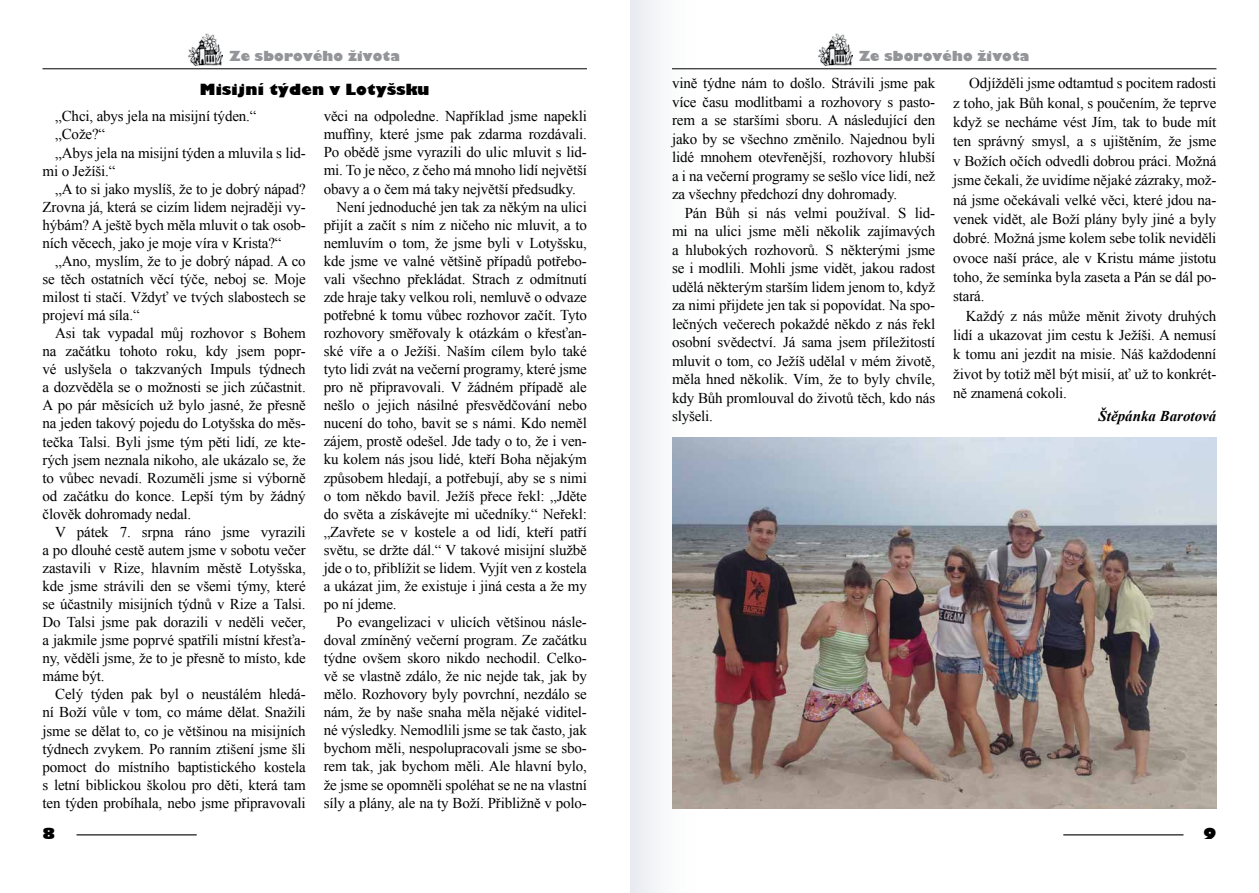
<style>
.page{position:relative;width:1259px;height:893px;background:#fff}
.page>*{position:absolute;margin:0;border:0;box-sizing:border-box;transform-origin:0 0}
.t1{font:15px/18.5px "Times New Roman";letter-spacing:-.01em;color:#000;text-align:justify}
.t2{font:800 15px "Gilbert";letter-spacing:.01em;color:#000}
.t3{font:italic 700 15px "Times New Roman";color:#000}
.t4{font:800 13.5px "Gilbert";letter-spacing:.01em;color:#939598}
</style>
<div class="page">
<hr style="left:77px;top:834px;width:120px;height:1px;background:#000">
<hr style="left:1063px;top:834px;width:120px;height:1px;background:#000">
<div style="left:630px;top:0;width:67px;height:893px;background:#f5f6f8"></div>
<img style="left:189px;top:33px;width:34px;height:33px">
<hr style="left:43px;top:68px;width:544px;height:1px;background:#000">
<img style="left:818px;top:33px;width:34px;height:33px">
<hr style="left:672px;top:68px;width:544px;height:1px;background:#000">
<img style="left:672px;top:438px;width:544px;height:370px">
<p class="t4" style="left:229px;top:48px;width:172px">Ze sborového života</p>
<p class="t2" style="left:200px;top:80px;width:231px">Misijní týden v Lotyšsku</p>
<p class="t1" style="left:55px;top:107px;width:203px">„Chci, abys jela na misijní týden.“</p>
<p class="t1" style="left:55px;top:125px;width:51px">„Cože?“</p>
<p class="t1" style="left:55px;top:143px;width:252px">„Abys jela na misijní týden a mluvila s lid-</p>
<p class="t1" style="left:43px;top:161px;width:74px">mi o Ježíši.“</p>
<p class="t1" style="left:55px;top:179px;width:252px">„A to si jako myslíš, že to je dobrý nápad?</p>
<p class="t1" style="left:43px;top:197px;width:265px">Zrovna já, která se cizím lidem nejraději vy-</p>
<p class="t1" style="left:43px;top:215px;width:265px">hýbám? A ještě bych měla mluvit o tak osob-</p>
<p class="t1" style="left:43px;top:233px;width:240px">ních věcech, jako je moje víra v Krista?“</p>
<p class="t1" style="left:55px;top:251px;width:252px">„Ano, myslím, že to je dobrý nápad. A co</p>
<p class="t1" style="left:43px;top:269px;width:265px">se těch ostatních věcí týče, neboj se. Moje</p>
<p class="t1" style="left:43px;top:288px;width:265px">milost ti stačí. Vždyť ve tvých slabostech se</p>
<p class="t1" style="left:43px;top:306px;width:99px">projeví má síla.“</p>
<p class="t1" style="left:55px;top:324px;width:252px">Asi tak vypadal můj rozhovor s Bohem</p>
<p class="t1" style="left:43px;top:342px;width:265px">na začátku tohoto roku, kdy jsem popr-</p>
<p class="t1" style="left:43px;top:360px;width:265px">vé uslyšela o takzvaných Impuls týdnech</p>
<p class="t1" style="left:43px;top:378px;width:265px">a dozvěděla se o možnosti se jich zúčastnit.</p>
<p class="t1" style="left:43px;top:396px;width:265px">A po pár měsících už bylo jasné, že přesně</p>
<p class="t1" style="left:43px;top:414px;width:265px">na jeden takový pojedu do Lotyšska do měs-</p>
<p class="t1" style="left:43px;top:432px;width:265px">tečka Talsi. Byli jsme tým pěti lidí, ze kte-</p>
<p class="t1" style="left:43px;top:450px;width:265px">rých jsem neznala nikoho, ale ukázalo se, že</p>
<p class="t1" style="left:43px;top:468px;width:265px">to vůbec nevadí. Rozuměli jsme si výborně</p>
<p class="t1" style="left:43px;top:486px;width:265px">od začátku do konce. Lepší tým by žádný</p>
<p class="t1" style="left:43px;top:504px;width:150px">člověk dohromady nedal.</p>
<p class="t1" style="left:55px;top:522px;width:252px">V pátek 7. srpna ráno jsme vyrazili</p>
<p class="t1" style="left:42px;top:540px;width:265px">a po dlouhé cestě autem jsme v sobotu večer</p>
<p class="t1" style="left:43px;top:558px;width:265px">zastavili v Rize, hlavním městě Lotyšska,</p>
<p class="t1" style="left:43px;top:577px;width:265px">kde jsme strávili den se všemi týmy, které</p>
<p class="t1" style="left:43px;top:595px;width:265px">se účastnily misijních týdnů v Rize a Talsi.</p>
<p class="t1" style="left:43px;top:613px;width:265px">Do Talsi jsme pak dorazili v neděli večer,</p>
<p class="t1" style="left:43px;top:631px;width:265px">a jakmile jsme poprvé spatřili místní křesťa-</p>
<p class="t1" style="left:43px;top:649px;width:265px">ny, věděli jsme, že to je přesně to místo, kde</p>
<p class="t1" style="left:43px;top:667px;width:64px">máme být.</p>
<p class="t1" style="left:55px;top:685px;width:252px">Celý týden pak byl o neustálém hledá-</p>
<p class="t1" style="left:43px;top:703px;width:265px">ní Boží vůle v tom, co máme dělat. Snažili</p>
<p class="t1" style="left:43px;top:721px;width:265px">jsme se dělat to, co je většinou na misijních</p>
<p class="t1" style="left:43px;top:739px;width:265px">týdnech zvykem. Po ranním ztišení jsme šli</p>
<p class="t1" style="left:43px;top:757px;width:265px">pomoct do místního baptistického kostela</p>
<p class="t1" style="left:43px;top:775px;width:265px">s letní biblickou školou pro děti, která tam</p>
<p class="t1" style="left:43px;top:793px;width:265px">ten týden probíhala, nebo jsme připravovali</p>
<p class="t1" style="left:324px;top:107px;width:265px">věci na odpoledne. Například jsme napekli</p>
<p class="t1" style="left:324px;top:125px;width:265px">muffiny, které jsme pak zdarma rozdávali.</p>
<p class="t1" style="left:324px;top:143px;width:265px">Po obědě jsme vyrazili do ulic mluvit s lid-</p>
<p class="t1" style="left:324px;top:161px;width:265px">mi. To je něco, z čeho má mnoho lidí největší</p>
<p class="t1" style="left:324px;top:179px;width:254px">obavy a o čem má taky největší předsudky.</p>
<p class="t1" style="left:336px;top:197px;width:252px">Není jednoduché jen tak za někým na ulici</p>
<p class="t1" style="left:324px;top:215px;width:265px">přijít a začít s ním z ničeho nic mluvit, a to</p>
<p class="t1" style="left:324px;top:233px;width:265px">nemluvím o tom, že jsme byli v Lotyšsku,</p>
<p class="t1" style="left:324px;top:251px;width:265px">kde jsme ve valné většině případů potřebo-</p>
<p class="t1" style="left:324px;top:269px;width:265px">vali všechno překládat. Strach z odmítnutí</p>
<p class="t1" style="left:324px;top:287px;width:265px">zde hraje taky velkou roli, nemluvě o odvaze</p>
<p class="t1" style="left:324px;top:305px;width:265px">potřebné k tomu vůbec rozhovor začít. Tyto</p>
<p class="t1" style="left:324px;top:324px;width:265px">rozhovory směřovaly k otázkám o křesťan-</p>
<p class="t1" style="left:324px;top:342px;width:265px">ské víře a o Ježíši. Naším cílem bylo také</p>
<p class="t1" style="left:324px;top:360px;width:265px">tyto lidi zvát na večerní programy, které jsme</p>
<p class="t1" style="left:324px;top:378px;width:265px">pro ně připravovali. V žádném případě ale</p>
<p class="t1" style="left:324px;top:396px;width:265px">nešlo o jejich násilné přesvědčování nebo</p>
<p class="t1" style="left:324px;top:414px;width:265px">nucení do toho, bavit se s námi. Kdo neměl</p>
<p class="t1" style="left:324px;top:432px;width:265px">zájem, prostě odešel. Jde tady o to, že i ven-</p>
<p class="t1" style="left:324px;top:450px;width:265px">ku kolem nás jsou lidé, kteří Boha nějakým</p>
<p class="t1" style="left:324px;top:468px;width:265px">způsobem hledají, a potřebují, aby se s nimi</p>
<p class="t1" style="left:324px;top:486px;width:265px">o tom někdo bavil. Ježíš přece řekl: „Jděte</p>
<p class="t1" style="left:324px;top:504px;width:265px">do světa a získávejte mi učedníky.“ Neřekl:</p>
<p class="t1" style="left:324px;top:522px;width:265px">„Zavřete se v kostele a od lidí, kteří patří</p>
<p class="t1" style="left:324px;top:540px;width:265px">světu, se držte dál.“ V takové misijní službě</p>
<p class="t1" style="left:324px;top:558px;width:265px">jde o to, přiblížit se lidem. Vyjít ven z kostela</p>
<p class="t1" style="left:324px;top:576px;width:265px">a ukázat jim, že existuje i jiná cesta a že my</p>
<p class="t1" style="left:324px;top:594px;width:74px">po ní jdeme.</p>
<p class="t1" style="left:336px;top:612px;width:252px">Po evangelizaci v ulicích většinou násle-</p>
<p class="t1" style="left:324px;top:631px;width:265px">doval zmíněný večerní program. Ze začátku</p>
<p class="t1" style="left:324px;top:649px;width:265px">týdne ovšem skoro nikdo nechodil. Celko-</p>
<p class="t1" style="left:324px;top:667px;width:265px">vě se vlastně zdálo, že nic nejde tak, jak by</p>
<p class="t1" style="left:324px;top:685px;width:265px">mělo. Rozhovory byly povrchní, nezdálo se</p>
<p class="t1" style="left:324px;top:703px;width:265px">nám, že by naše snaha měla nějaké viditel-</p>
<p class="t1" style="left:324px;top:721px;width:265px">né výsledky. Nemodlili jsme se tak často, jak</p>
<p class="t1" style="left:324px;top:739px;width:265px">bychom měli, nespolupracovali jsme se sbo-</p>
<p class="t1" style="left:324px;top:757px;width:265px">rem tak, jak bychom měli. Ale hlavní bylo,</p>
<p class="t1" style="left:324px;top:775px;width:265px">že jsme se opomněli spoléhat se ne na vlastní</p>
<p class="t1" style="left:324px;top:793px;width:265px">síly a plány, ale na ty Boží. Přibližně v polo-</p>
<p class="t4" style="left:859px;top:48px;width:172px">Ze sborového života</p>
<p class="t1" style="left:672px;top:74px;width:265px">vině týdne nám to došlo. Strávili jsme pak více času modlitbami a rozhovory s pasto&shy;rem a se staršími sboru. A následující den jako by se všechno změnilo. Najednou byli lidé mnohem otevřenější, rozhovory hlubší a i na večerní programy se sešlo více lidí, než za všechny předchozí dny dohromady.</p>
<p class="t1" style="left:672px;top:203px;width:265px;text-indent:13px">Pán Bůh si nás velmi používal. S lid&shy;mi na ulici jsme měli několik zajímavých a hlubokých rozhovorů. S některými jsme se i modlili. Mohli jsme vidět, jakou radost udělá některým starším lidem jenom to, když za nimi přijdete jen tak si popovídat. Na spo&shy;lečných večerech pokaždé někdo z nás řekl osobní svědectví. Já sama jsem příležitostí mluvit o tom, co Ježíš udělal v mém životě, měla hned několik. Vím, že to byly chvíle, kdy Bůh promlouval do životů těch, kdo nás slyšeli.</p>
<p class="t1" style="left:953px;top:73px;width:265px;line-height:19.4px;text-indent:16px">Odjížděli jsme odtamtud s pocitem radosti z toho, jak Bůh konal, s poučením, že teprve když se necháme vést Jím, tak to bude mít ten správný smysl, a s ujištěním, že jsme v Božích očích odvedli dobrou práci. Možná jsme čekali, že uvidíme nějaké zázraky, mož&shy;ná jsme očekávali velké věci, které jdou na&shy;venek vidět, ale Boží plány byly jiné a byly dobré. Možná jsme kolem sebe tolik neviděli ovoce naší práce, ale v Kristu máme jistotu toho, že semínka byla zaseta a Pán se dál po&shy;stará.</p>
<p class="t1" style="left:953px;top:306px;width:265px;line-height:19.4px;text-indent:13px">Každý z nás může měnit životy druhých lidí a ukazovat jim cestu k Ježíši. A nemusí k tomu ani jezdit na misie. Náš každodenní život by totiž měl být misií, ať už to konkrét&shy;ně znamená cokoli.</p>
<p class="t3" style="left:1098px;top:405px;width:119px">Štěpánka Barotová</p>
<p class="t2" style="left:43px;top:824px;width:14px">8</p>
<p class="t2" style="left:1203px;top:824px;width:14px">9</p>
</div>
